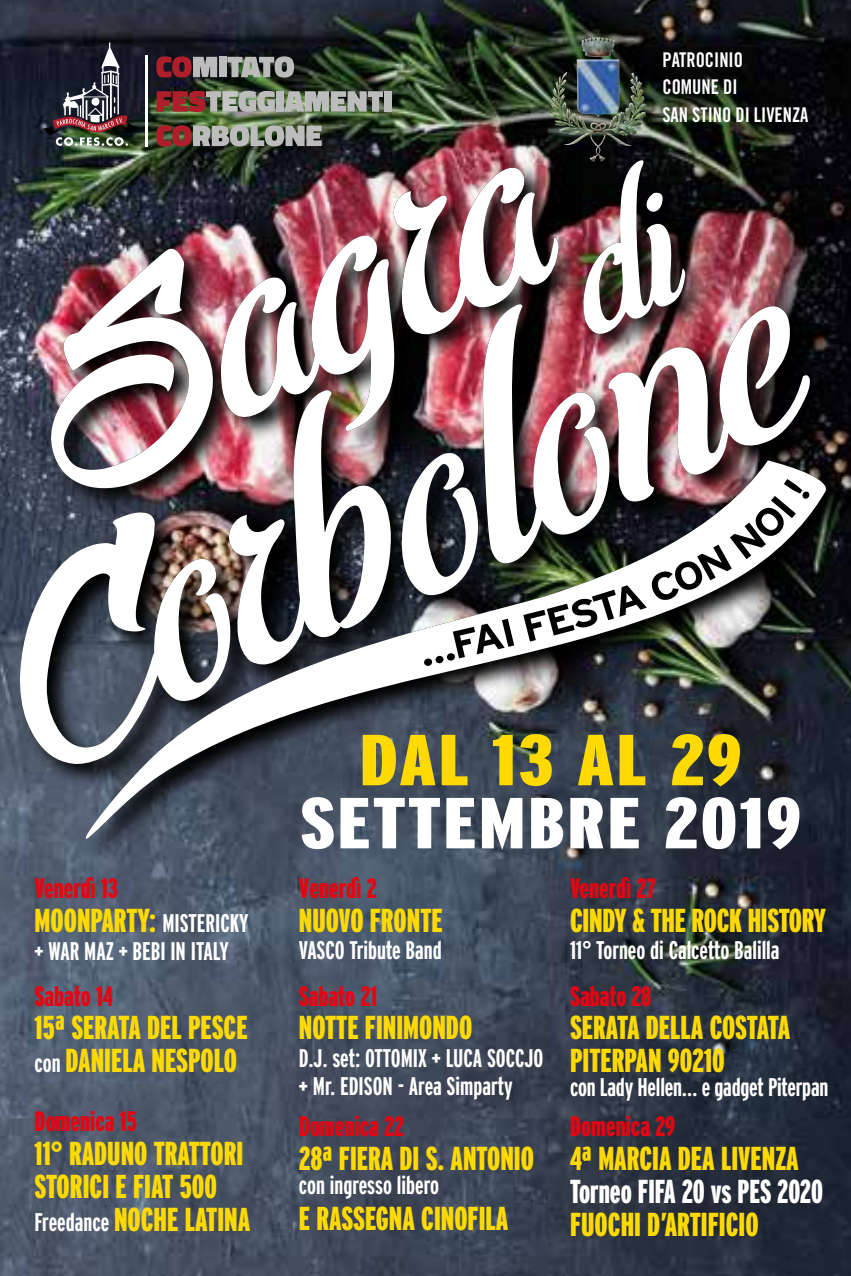
<style>
.page{position:relative;width:851px;height:1276px;background:#fff}
.page>*{position:absolute;margin:0;border:0;box-sizing:border-box;transform-origin:0 0}
.t1{font:900 extra-condensed 72px "Interstate";letter-spacing:.025em;color:#fff;scale:1.35 1}
.t2{font:900 extra-condensed 72px "Interstate";letter-spacing:.025em;color:#ffda00;scale:1.35 1}
.t3{font:900 extra-condensed 33.3px/33.3px "Interstate";color:#ffda00}
.t4{font:900 extra-condensed 33.3px "Interstate";letter-spacing:-.005em;color:#fff;scale:.95 1}
.t5{font:900 extra-condensed 28.2px "Interstate";color:#e30613}
.t6{font:700 extra-condensed 25.5px/27.9px "Interstate";color:#fff}
.t7{font:20.4px/27.6px "Trade Gothic Bold Cond Twenty";color:#fff;scale:.91 1}
.s1{font-weight:700;font-size:25.5px;color:#fff}
</style>
<div class="page">
<img style="left:0;top:0;width:850px;height:1276px">
<img style="left:10px;top:148px;width:840px;height:723px">
<img style="left:19px;top:160px;width:812px;height:687px">
<svg style="left:446px;top:653px;width:9px;height:8px"></svg>
<svg style="left:435px;top:655px;width:9px;height:8px"></svg>
<svg style="left:423px;top:658px;width:9px;height:8px"></svg>
<svg style="left:453px;top:619px;width:61px;height:39px"></svg>
<img style="left:523px;top:479px;width:286px;height:162px">
<img style="left:551px;top:37px;width:68px;height:83px">
<svg style="left:42px;top:43px;width:97px;height:103px;background:#413f46"></svg>
<svg style="left:156px;top:56px;width:61px;height:22px"></svg>
<div style="left:219px;top:57px;width:7px;height:20px;background:#bcbcbc"></div>
<svg style="left:227px;top:56px;width:67px;height:22px"></svg>
<svg style="left:157px;top:91px;width:118px;height:21px;background:#96716b"></svg>
<div style="left:276px;top:91px;width:7px;height:21px;background:#bcbcbc"></div>
<svg style="left:284px;top:91px;width:99px;height:21px;background:#9ba198"></svg>
<div style="left:384px;top:91px;width:7px;height:21px;background:#bcbcbc"></div>
<svg style="left:156px;top:125px;width:165px;height:21px;background:#95857d"></svg>
<hr style="left:146px;top:55px;width:2px;height:92px;background:#fff">
<p class="t7" style="left:662px;top:45px;width:162px">PATROCINIO<br>COMUNE DI<br>SAN STINO DI LIVENZA</p>
<p class="t5" style="left:35px;top:873px;width:85px">Venerdì 13</p>
<p class="t3" style="left:35px;top:903px;width:215px">MOONPARTY: <span class="s1">MISTERICKY</span></p>
<p class="t6" style="left:35px;top:936px;width:195px">+ WAR MAZ + BEBI IN ITALY</p>
<p class="t5" style="left:35px;top:980px;width:80px">Sabato 14</p>
<p class="t3" style="left:35px;top:1010px;width:214px">15ª SERATA DEL PESCE <span class="s1">con</span> DANIELA NESPOLO</p>
<p class="t5" style="left:35px;top:1106px;width:104px">Domenica 15</p>
<p class="t3" style="left:35px;top:1136px;width:217px">11° RADUNO TRATTORI<br>STORICI E FIAT 500<br><span class="s1">Freedance</span> NOCHE LATINA</p>
<h1 class="t2" style="left:359px;top:720px;width:285px">DAL 13 AL 29</h1>
<h1 class="t1" style="left:300px;top:783px;width:373px">SETTEMBRE 2019</h1>
<p class="t5" style="left:299px;top:873px;width:79px">Venerdì 2</p>
<p class="t3" style="left:299px;top:903px;width:145px">NUOVO FRONTE</p>
<p class="t6" style="left:299px;top:935px;width:144px">VASCO Tribute Band</p>
<p class="t5" style="left:299px;top:980px;width:80px">Sabato 21</p>
<p class="t3" style="left:299px;top:1010px;width:175px">NOTTE FINIMONDO</p>
<p class="t6" style="left:299px;top:1044px;width:246px">D.J. set: OTTOMIX + LUCA SOCCJO + Mr. EDISON - Area Simparty</p>
<p class="t5" style="left:299px;top:1111px;width:107px">Domenica 22</p>
<p class="t3" style="left:299px;top:1141px;width:236px">28ª FIERA DI S. ANTONIO</p>
<p class="t6" style="left:299px;top:1170px;width:142px">con ingresso libero</p>
<p class="t3" style="left:299px;top:1201px;width:211px">E RASSEGNA CINOFILA</p>
<p class="t5" style="left:570px;top:873px;width:88px">Venerdì 27</p>
<p class="t3" style="left:570px;top:903px;width:257px">CINDY &amp; THE ROCK HISTORY</p>
<p class="t6" style="left:570px;top:935px;width:211px">11° Torneo di Calcetto Balilla</p>
<p class="t5" style="left:570px;top:980px;width:83px">Sabato 28</p>
<p class="t3" style="left:570px;top:1010px;width:222px">SERATA DELLA COSTATA<br>PITERPAN 90210</p>
<p class="t6" style="left:570px;top:1073px;width:260px">con Lady Hellen… e gadget Piterpan</p>
<p class="t5" style="left:570px;top:1111px;width:107px">Domenica 29</p>
<p class="t3" style="left:570px;top:1141px;width:230px">4ª MARCIA DEA LIVENZA</p>
<p class="t4" style="left:570px;top:1172px;width:267px">Torneo FIFA 20 vs PES 2020</p>
<p class="t3" style="left:570px;top:1207px;width:190px">FUOCHI D’ARTIFICIO</p>
</div>
